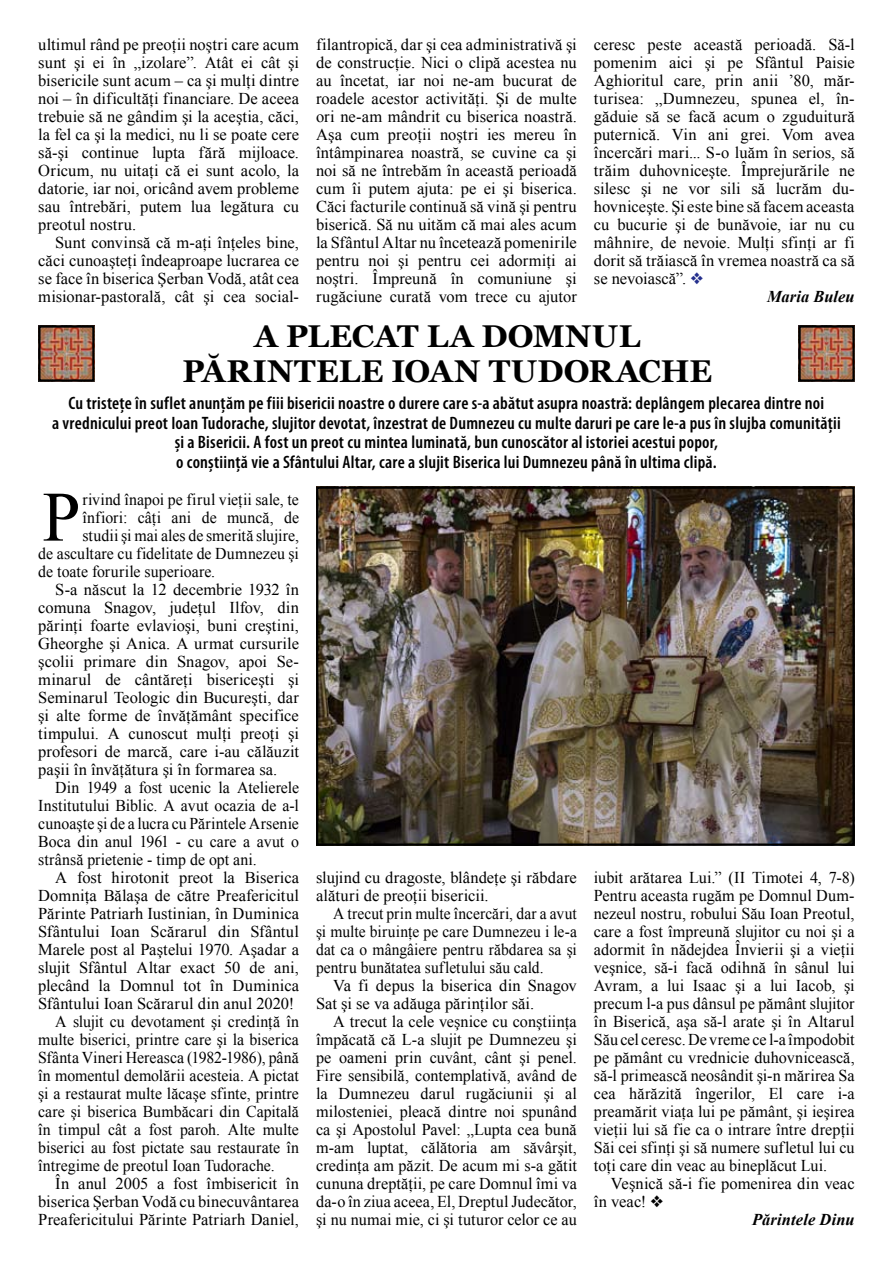
<style>
.page{position:relative;width:893px;height:1263px;background:#fff}
.page>*{position:absolute;margin:0;border:0;box-sizing:border-box;transform-origin:0 0}
.t1{font:70.8px "Times New Roman";color:#000;scale:.96 1}
.t2{font:700 31.5px/34.5px "Georgia";letter-spacing:.005em;color:#000;text-align:center}
.t3{font:600 condensed 18px/19.5px "Myriad Pro";letter-spacing:.015em;color:#000;text-align:center}
.t4{font:16.5px/18px "Times New Roman";letter-spacing:.005em;color:#000;text-align:justify}
.t5{font:16.5px "Times New Roman";letter-spacing:.005em;color:#000;scale:.96 1}
.t6{font:16.5px/18px "Times New Roman";letter-spacing:.005em;color:#000;text-align:justify;scale:.94 1}
.t7{font:italic 700 16.5px "Times New Roman";letter-spacing:.005em;color:#000}
.s1{color:#242f8d}
</style>
<div class="page">
<img style="left:319px;top:489px;width:533px;height:354px">
<div style="left:316px;top:486px;width:539px;height:360px;border:2px solid #000"></div>
<img style="left:41px;top:328px;width:51px;height:51px">
<div style="left:38px;top:325px;width:57px;height:57px;border:2px solid #000"></div>
<img style="left:801px;top:328px;width:51px;height:51px">
<div style="left:798px;top:325px;width:57px;height:57px;border:2px solid #000"></div>
<p class="t4" style="left:38px;top:35px;width:262px">ultimul rând pe preoţii noştri care acum sunt şi ei în „izolare”. Atât ei cât şi bisericile sunt acum – ca şi mulţi dintre noi – în dificultăţi financiare. De aceea trebuie să ne gândim şi la aceştia, căci, la fel ca şi la medici, nu li se poate cere să-şi continue lupta fără mijloace.<br>Oricum, nu uitaţi că ei sunt acolo, la datorie, iar noi, oricând avem probleme sau întrebări, putem lua legătura cu preotul nostru.</p>
<p class="t4" style="left:38px;top:233px;width:262px;text-indent:17px">Sunt convinsă că m-aţi înţeles bine, căci cunoaşteţi îndeaproape lucrarea ce se face în biserica Şerban Vodă, atât cea misionar-pastorală, cât şi cea social-</p>
<p class="t4" style="left:316px;top:35px;width:262px">filantropică, dar şi cea administrativă şi de construcţie. Nici o clipă acestea nu au încetat, iar noi ne-am bucurat de roadele acestor activităţi. Şi de multe ori ne-am mândrit cu biserica noastră.<br>Aşa cum preoţii noştri ies mereu în întâmpinarea noastră, se cuvine ca şi noi să ne întrebăm în această perioadă cum îi putem ajuta: pe ei şi biserica.<br>Căci facturile continuă să vină şi pentru biserică. Să nu uităm că mai ales acum la Sfântul Altar nu încetează pomenirile pentru noi şi pentru cei adormiţi ai noştri. Împreună în comuniune şi rugăciune curată vom trece cu ajutor</p>
<p class="t4" style="left:594px;top:35px;width:262px">ceresc peste această perioadă. Să-l</p>
<p class="t4" style="left:594px;top:53px;width:262px">pomenim aici şi pe Sfântul Paisie</p>
<p class="t4" style="left:594px;top:71px;width:262px">Aghioritul care, prin anii ’80, măr-</p>
<p class="t4" style="left:594px;top:89px;width:262px">turisea: „Dumnezeu, spunea el, în-</p>
<p class="t4" style="left:594px;top:107px;width:262px">găduie să se facă acum o zguduitură</p>
<p class="t4" style="left:594px;top:125px;width:262px">puternică. Vin ani grei. Vom avea</p>
<p class="t4" style="left:594px;top:143px;width:262px">încercări mari... S-o luăm în serios, să</p>
<p class="t4" style="left:594px;top:161px;width:262px">trăim duhovniceşte. Împrejurările ne</p>
<p class="t4" style="left:594px;top:179px;width:262px">silesc şi ne vor sili să lucrăm du-</p>
<p class="t4" style="left:594px;top:197px;width:262px">hovniceşte. Şi este bine să facem aceasta</p>
<p class="t4" style="left:594px;top:215px;width:262px">cu bucurie şi de bunăvoie, iar nu cu</p>
<p class="t4" style="left:594px;top:233px;width:262px">mâhnire, de nevoie. Mulţi sfinţi ar fi</p>
<p class="t4" style="left:594px;top:251px;width:262px">dorit să trăiască în vremea noastră ca să</p>
<p class="t4" style="left:594px;top:269px;width:111px">se nevoiască”. <span class="s1">❖</span></p>
<p class="t7" style="left:767px;top:285px;width:89px">Maria Buleu</p>
<h2 class="t2" style="left:182px;top:319px;width:531px">A PLECAT LA DOMNUL<br>PĂRINTELE IOAN TUDORACHE</h2>
<p class="t3" style="left:52px;top:393px;width:790px">Cu tristețe în suflet anunțăm pe fiii bisericii noastre o durere care s-a abătut asupra noastră: deplângem plecarea dintre noi<br>a vrednicului preot Ioan Tudorache, slujitor devotat, înzestrat de Dumnezeu cu multe daruri pe care le-a pus în slujba comunității și a Bisericii. A fost un preot cu mintea luminată, bun cunoscător al istoriei acestui popor,<br>o conștiință vie a Sfântului Altar, care a slujit Biserica lui Dumnezeu până în ultima clipă.</p>
<h1 class="t1" style="left:43px;top:469px;width:41px">P</h1>
<p class="t5" style="left:82px;top:488px;width:227px">rivind înapoi pe firul vieţii sale, te</p>
<p class="t5" style="left:82px;top:506px;width:227px">înfiori: câţi ani de muncă, de</p>
<p class="t5" style="left:82px;top:524px;width:227px">studii şi mai ales de smerită slujire,</p>
<p class="t5" style="left:38px;top:542px;width:273px">de ascultare cu fidelitate de Dumnezeu şi</p>
<p class="t5" style="left:38px;top:560px;width:186px">de toate forurile superioare.</p>
<p class="t4" style="left:55px;top:580px;width:245px">S-a născut la 12 decembrie 1932 în</p>
<p class="t4" style="left:38px;top:598px;width:262px">comuna Snagov, judeţul Ilfov, din</p>
<p class="t4" style="left:38px;top:616px;width:262px">părinţi foarte evlavioşi, buni creştini,</p>
<p class="t4" style="left:38px;top:634px;width:262px">Gheorghe şi Anica. A urmat cursurile</p>
<p class="t4" style="left:38px;top:652px;width:262px">şcolii primare din Snagov, apoi Se-</p>
<p class="t4" style="left:38px;top:670px;width:262px">minarul de cântăreţi bisericeşti şi</p>
<p class="t4" style="left:38px;top:688px;width:262px">Seminarul Teologic din Bucureşti, dar</p>
<p class="t4" style="left:38px;top:706px;width:262px">şi alte forme de învăţământ specifice</p>
<p class="t4" style="left:38px;top:724px;width:262px">timpului. A cunoscut mulţi preoţi şi</p>
<p class="t4" style="left:38px;top:742px;width:262px">profesori de marcă, care i-au călăuzit</p>
<p class="t4" style="left:38px;top:760px;width:241px">paşii în învăţătura şi în formarea sa.</p>
<p class="t5" style="left:55px;top:776px;width:255px">Din 1949 a fost ucenic la Atelierele</p>
<p class="t5" style="left:38px;top:794px;width:273px">Institutului Biblic. A avut ocazia de a-l</p>
<p class="t5" style="left:38px;top:812px;width:273px">cunoaşte şi de a lucra cu Părintele Arsenie</p>
<p class="t5" style="left:38px;top:830px;width:273px">Boca din anul 1961 - cu care a avut o</p>
<p class="t5" style="left:38px;top:848px;width:229px">strânsă prietenie - timp de opt ani.</p>
<p class="t4" style="left:55px;top:868px;width:245px">A fost hirotonit preot la Biserica</p>
<p class="t4" style="left:38px;top:886px;width:262px">Domniţa Bălaşa de către Preafericitul</p>
<p class="t4" style="left:38px;top:904px;width:262px">Părinte Patriarh Iustinian, în Duminica</p>
<p class="t4" style="left:38px;top:922px;width:262px">Sfântului Ioan Scărarul din Sfântul</p>
<p class="t4" style="left:38px;top:940px;width:262px">Marele post al Paştelui 1970. Aşadar a</p>
<p class="t4" style="left:38px;top:958px;width:262px">slujit Sfântul Altar exact 50 de ani,</p>
<p class="t4" style="left:38px;top:976px;width:262px">plecând la Domnul tot în Duminica</p>
<p class="t4" style="left:38px;top:994px;width:257px">Sfântului Ioan Scărarul din anul 2020!</p>
<p class="t5" style="left:55px;top:1010px;width:255px">A slujit cu devotament şi credinţă în</p>
<p class="t5" style="left:38px;top:1028px;width:273px">multe biserici, printre care şi la biserica</p>
<p class="t5" style="left:38px;top:1046px;width:273px">Sfânta Vineri Hereasca (1982-1986), până</p>
<p class="t5" style="left:38px;top:1064px;width:273px">în momentul demolării acesteia. A pictat</p>
<p class="t5" style="left:38px;top:1082px;width:273px">şi a restaurat multe lăcaşe sfinte, printre</p>
<p class="t5" style="left:38px;top:1100px;width:273px">care şi biserica Bumbăcari din Capitală</p>
<p class="t5" style="left:38px;top:1118px;width:273px">în timpul cât a fost paroh. Alte multe</p>
<p class="t5" style="left:38px;top:1136px;width:273px">biserici au fost pictate sau restaurate în</p>
<p class="t5" style="left:38px;top:1154px;width:248px">întregime de preotul Ioan Tudorache.</p>
<p class="t4" style="left:55px;top:1174px;width:245px">În anul 2005 a fost îmbisericit în</p>
<p class="t4" style="left:38px;top:1192px;width:262px">biserica Şerban Vodă cu binecuvântarea</p>
<p class="t4" style="left:38px;top:1210px;width:262px">Preafericitului Părinte Patriarh Daniel,</p>
<p class="t4" style="left:316px;top:868px;width:262px">slujind cu dragoste, blândeţe şi răbdare alături de preoţii bisericii.</p>
<p class="t6" style="left:316px;top:904px;width:279px;text-indent:17px">A trecut prin multe încercări, dar a avut şi multe biruinţe pe care Dumnezeu i le-a dat ca o mângâiere pentru răbdarea sa şi pentru bunătatea sufletului său cald.</p>
<p class="t4" style="left:316px;top:976px;width:262px;text-indent:17px">Va fi depus la biserica din Snagov<br>Sat şi se va adăuga părinţilor săi.</p>
<p class="t4" style="left:316px;top:1012px;width:262px;text-indent:17px">A trecut la cele veşnice cu conştiinţa împăcată că L-a slujit pe Dumnezeu şi pe oameni prin cuvânt, cânt şi penel.<br>Fire sensibilă, contemplativă, având de la Dumnezeu darul rugăciunii şi al milosteniei, pleacă dintre noi spunând ca şi Apostolul Pavel: „Lupta cea bună m-am luptat, călătoria am săvârşit, credinţa am păzit. De acum mi s-a gătit cununa dreptăţii, pe care Domnul îmi va da-o în ziua aceea, El, Dreptul Judecător, şi nu numai mie, ci şi tuturor celor ce au</p>
<p class="t4" style="left:594px;top:868px;width:262px">iubit arătarea Lui.” (II Timotei 4, 7-8)<br>Pentru aceasta rugăm pe Domnul Dum&shy;nezeul nostru, robului Său Ioan Preotul, care a fost împreună slujitor cu noi şi a adormit în nădejdea Învierii şi a vieţii veşnice, să-i facă odihnă în sânul lui Avram, a lui Isaac şi a lui Iacob, şi precum l-a pus dânsul pe pământ slujitor în Biserică, aşa să-l arate şi în Altarul Său cel ceresc. De vreme ce l-a împodobit pe pământ cu vrednicie duhovnicească, să-l primească neosândit şi-n mărirea Sa cea hărăzită îngerilor, El care i-a preamărit viaţa lui pe pământ, şi ieşirea vieţii lui să fie ca o intrare între drepţii Săi cei sfinţi şi să numere sufletul lui cu toţi care din veac au bineplăcut Lui.</p>
<p class="t4" style="left:611px;top:1174px;width:245px">Veşnică să-i fie pomenirea din veac</p>
<p class="t4" style="left:594px;top:1192px;width:71px">în veac! ❖</p>
<p class="t7" style="left:752px;top:1208px;width:104px">Părintele Dinu</p>
</div>
